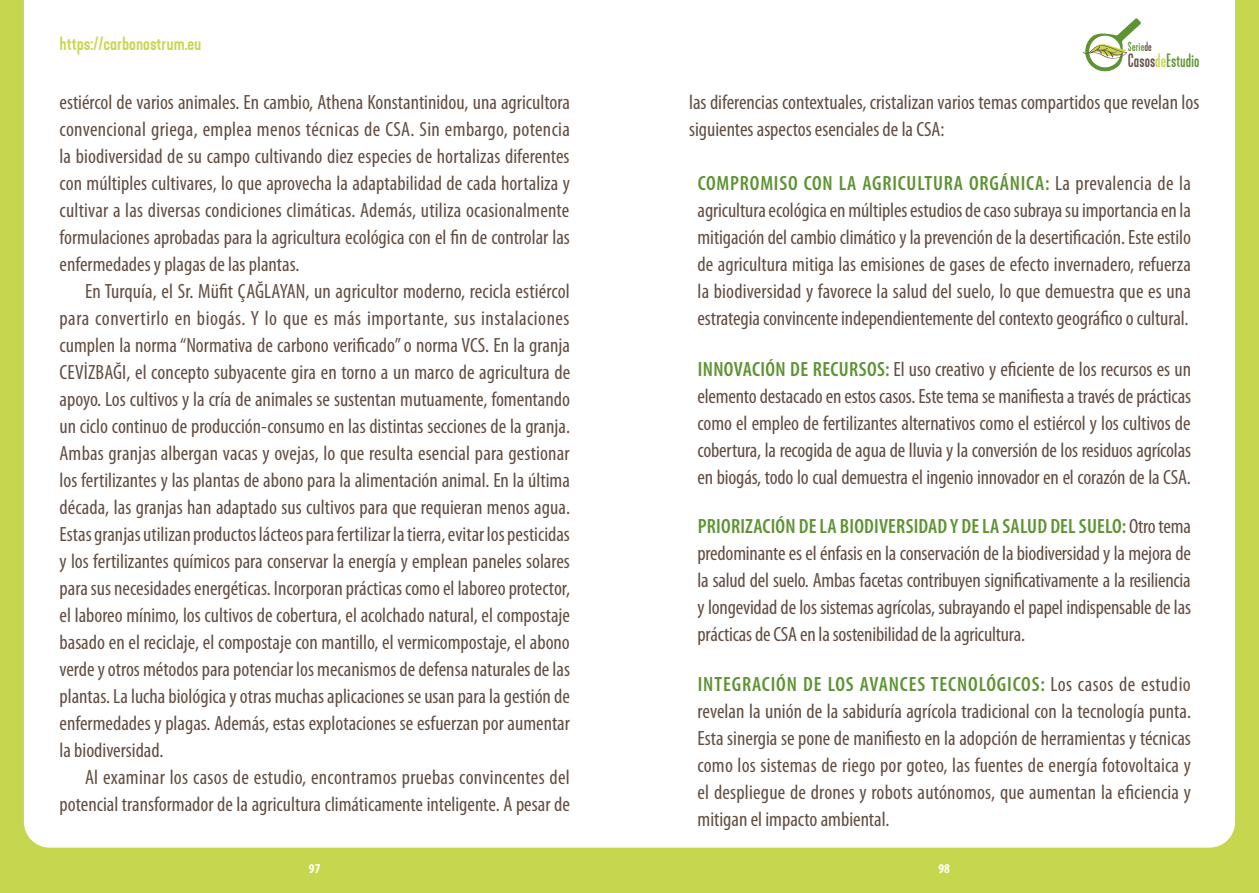
<style>
.page{position:relative;width:1259px;height:893px;background:#c7d64f}
.page>*{position:absolute;margin:0;border:0;box-sizing:border-box;transform-origin:0 0}
.t1{font:condensed 20.7px/27px "Myriad Pro";color:#634e42;text-align:justify}
.t2{font:500 18px "Kapra Neue";color:#c7d64f}
.t3{font:condensed 18px "Kapra Neue";color:#5e9333}
.t4{font:700 condensed 13.5px "Myriad Pro";color:#fff}
.t5{font:condensed 12.3px "Kapra Neue";letter-spacing:.01em;color:#5e9333}
.s1{color:#634e42}
.s2{color:#c7d64f}
.s3{font-weight:600;color:#5e9333}
</style>
<div class="page">
<div style="left:24px;top:0;width:1211px;height:848px;background:#fff"></div>
<svg style="left:1082px;top:18px;width:59px;height:55px;background:#dae4cb"></svg>
<p class="t2" style="left:60px;top:32px;width:143px">https://carbonostrum.eu</p>
<p class="t5" style="left:1128px;top:39px;width:25px">Serie<span class="s1">de</span></p>
<p class="t3" style="left:1128px;top:50px;width:73px"><span class="s1">Casos</span><span class="s2">de</span>Estudio</p>
<p class="t1" style="left:60px;top:88px;width:512px">estiércol de varios animales. En cambio, Athena Konstantinidou, una agricultora convencional griega, emplea menos técnicas de CSA. Sin embargo, potencia la biodiversidad de su campo cultivando diez especies de hortalizas diferentes con múltiples cultivares, lo que aprovecha la adaptabilidad de cada hortaliza y cultivar a las diversas condiciones climáticas. Además, utiliza ocasionalmente formulaciones aprobadas para la agricultura ecológica con el fin de controlar las enfermedades y plagas de las plantas.</p>
<p class="t1" style="left:60px;top:277px;width:512px;text-indent:26px">En Turquía, el Sr. Müfit ÇAĞLAYAN, un agricultor moderno, recicla estiércol para convertirlo en biogás. Y lo que es más importante, sus instalaciones cumplen la norma “Normativa de carbono verificado” o norma VCS. En la granja CEVİZBAĞI, el concepto subyacente gira en torno a un marco de agricultura de apoyo. Los cultivos y la cría de animales se sustentan mutuamente, fomentando un ciclo continuo de producción-consumo en las distintas secciones de la granja.<br>Ambas granjas albergan vacas y ovejas, lo que resulta esencial para gestionar los fertilizantes y las plantas de abono para la alimentación animal. En la última década, las granjas han adaptado sus cultivos para que requieran menos agua.<br>Estas granjas utilizan productos lácteos para fertilizar la tierra, evitar los pesticidas y los fertilizantes químicos para conservar la energía y emplean paneles solares para sus necesidades energéticas. Incorporan prácticas como el laboreo protector, el laboreo mínimo, los cultivos de cobertura, el acolchado natural, el compostaje basado en el reciclaje, el compostaje con mantillo, el vermicompostaje, el abono verde y otros métodos para potenciar los mecanismos de defensa naturales de las plantas. La lucha biológica y otras muchas aplicaciones se usan para la gestión de enfermedades y plagas. Además, estas explotaciones se esfuerzan por aumentar la biodiversidad.</p>
<p class="t1" style="left:60px;top:763px;width:512px;text-align:right">Al examinar los casos de estudio, encontramos pruebas convincentes del potencial transformador de la agricultura climáticamente inteligente. A pesar de</p>
<p class="t1" style="left:689px;top:88px;width:512px">las diferencias contextuales, cristalizan varios temas compartidos que revelan los siguientes aspectos esenciales de la CSA:</p>
<p class="t1" style="left:697px;top:169px;width:495px"><span class="s3">COMPROMISO CON LA AGRICULTURA ORGÁNICA:</span> La prevalencia de la agricultura ecológica en múltiples estudios de caso subraya su importancia en la mitigación del cambio climático y la prevención de la desertificación. Este estilo de agricultura mitiga las emisiones de gases de efecto invernadero, refuerza la biodiversidad y favorece la salud del suelo, lo que demuestra que es una estrategia convincente independientemente del contexto geográfico o cultural.</p>
<p class="t1" style="left:697px;top:355px;width:495px"><span class="s3">INNOVACIÓN DE RECURSOS:</span> El uso creativo y eficiente de los recursos es un elemento destacado en estos casos. Este tema se manifiesta a través de prácticas como el empleo de fertilizantes alternativos como el estiércol y los cultivos de cobertura, la recogida de agua de lluvia y la conversión de los residuos agrícolas en biogás, todo lo cual demuestra el ingenio innovador en el corazón de la CSA.</p>
<p class="t1" style="left:697px;top:513px;width:495px"><span class="s3">PRIORIZACIÓN DE LA BIODIVERSIDAD Y DE LA SALUD DEL SUELO:</span> Otro tema predominante es el énfasis en la conservación de la biodiversidad y la mejora de la salud del suelo. Ambas facetas contribuyen significativamente a la resiliencia y longevidad de los sistemas agrícolas, subrayando el papel indispensable de las prácticas de CSA en la sostenibilidad de la agricultura.</p>
<p class="t1" style="left:697px;top:670px;width:495px"><span class="s3">INTEGRACIÓN DE LOS AVANCES TECNOLÓGICOS:</span> Los casos de estudio revelan la unión de la sabiduría agrícola tradicional con la tecnología punta.<br>Esta sinergia se pone de manifiesto en la adopción de herramientas y técnicas como los sistemas de riego por goteo, las fuentes de energía fotovoltaica y el despliegue de drones y robots autónomos, que aumentan la eficiencia y mitigan el impacto ambiental.</p>
<p class="t4" style="left:309px;top:860px;width:13px">97</p>
<p class="t4" style="left:938px;top:860px;width:13px">98</p>
</div>
